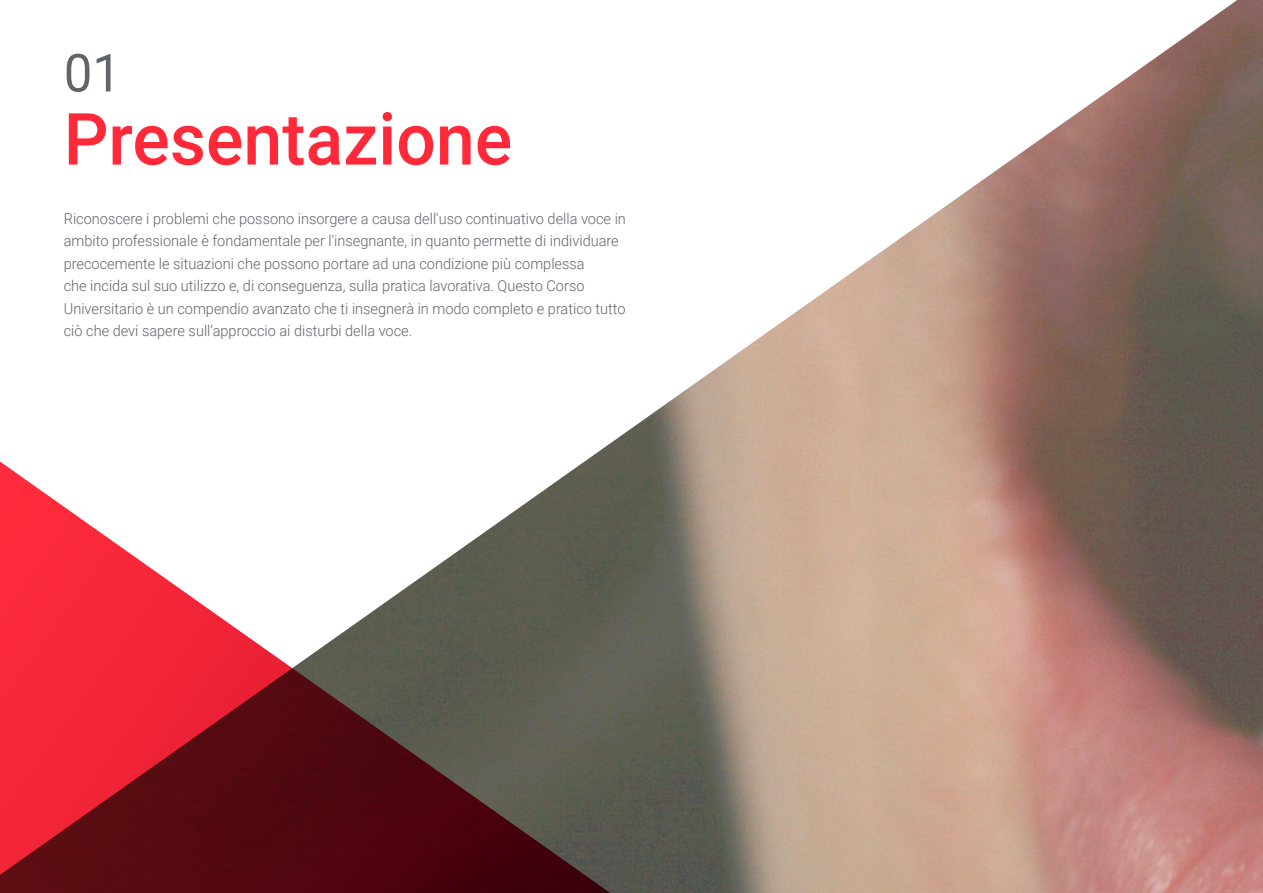
<style>
.page{position:relative;width:1263px;height:893px;background:#fff}
.page>*{position:absolute;margin:0;border:0;box-sizing:border-box;transform-origin:0 0}
.t1{font:500 72px "Roboto";color:#ff293a}
.t2{font:52.5px "Roboto";color:#61646a}
.t3{font:300 15px/22.5px "Roboto";color:#61646a}
</style>
<div class="page">
<img style="left:606px;top:0;width:657px;height:893px">
<svg style="left:0;top:446px;width:640px;height:447px"></svg>
<h2 class="t2" style="left:64px;top:36px;width:59px">01</h2>
<h1 class="t1" style="left:64px;top:89px;width:450px">Presentazione</h1>
<p class="t3" style="left:64px;top:207px;width:564px">Riconoscere i problemi che possono insorgere a causa dell'uso continuativo della voce in ambito professionale è fondamentale per l'insegnante, in quanto permette di individuare precocemente le situazioni che possono portare ad una condizione più complessa<br>che incida sul suo utilizzo e, di conseguenza, sulla pratica lavorativa. Questo Corso Universitario è un compendio avanzato che ti insegnerà in modo completo e pratico tutto ciò che devi sapere sull’approccio ai disturbi della voce.</p>
</div>
